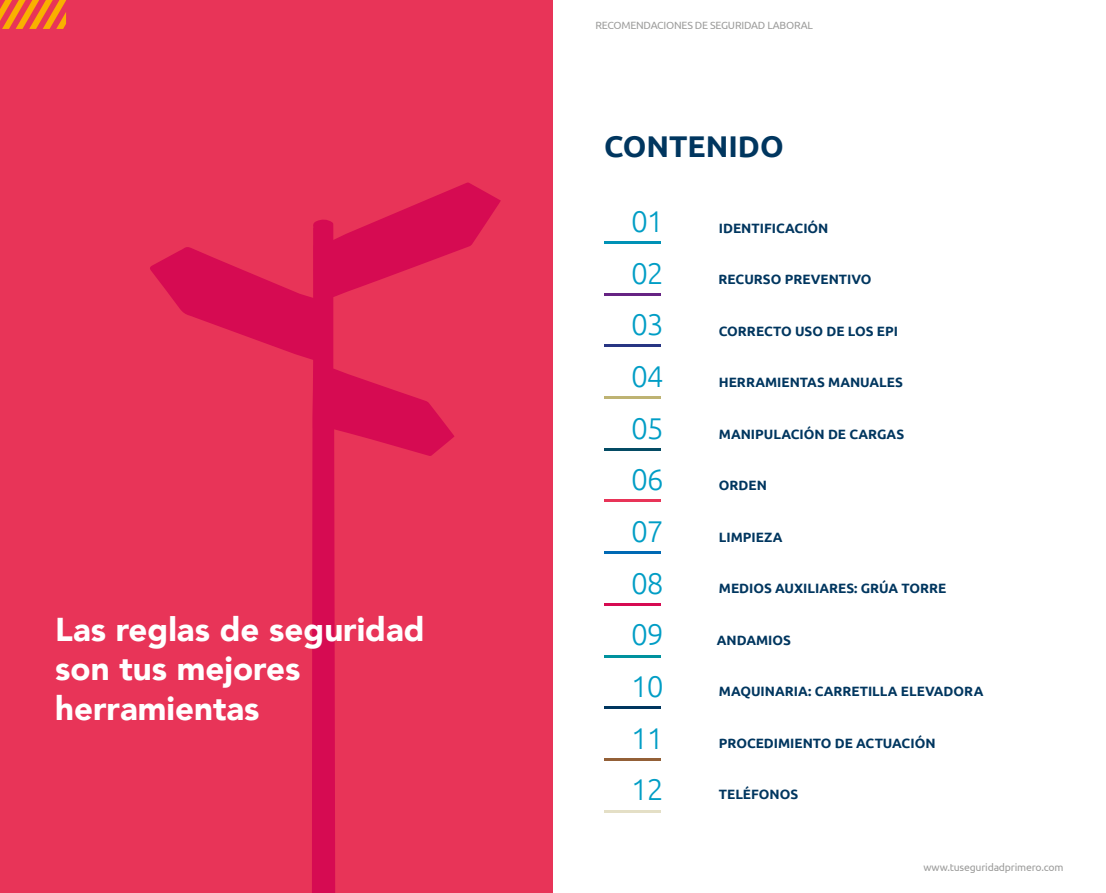
<style>
.page{position:relative;width:1106px;height:893px;background:#fff}
.page>*{position:absolute;margin:0;border:0;box-sizing:border-box;transform-origin:0 0}
.t1{font:900 33px/39.6px "Avenir";color:#fff}
.t2{font:300 30px/51.8px "Ubuntu";letter-spacing:-.05em;color:#009dc5;text-align:justify}
.t3{font:700 30px "Ubuntu";color:#00365f}
.t4{font:700 13.5px "Ubuntu";color:#00365f}
.t5{font:10.5px "Ubuntu";letter-spacing:-.02em;color:#9d9d9c}
</style>
<div class="page">
<div style="left:0;top:0;width:553px;height:893px;background:#e83458"></div>
<hr style="left:604px;top:293px;width:56px;height:2px;background:#662383">
<hr style="left:604px;top:241px;width:56px;height:3px;background:#0092b6">
<hr style="left:604px;top:345px;width:56px;height:2px;background:#283583">
<hr style="left:604px;top:397px;width:56px;height:2px;background:#beb373">
<hr style="left:604px;top:448px;width:56px;height:2px;background:#044b64">
<hr style="left:604px;top:500px;width:56px;height:2px;background:#e83458">
<hr style="left:604px;top:552px;width:56px;height:2px;background:#0069b4">
<hr style="left:604px;top:603px;width:56px;height:2px;background:#d60b52">
<hr style="left:604px;top:655px;width:56px;height:2px;background:#00929e">
<hr style="left:604px;top:707px;width:56px;height:2px;background:#00365f">
<hr style="left:604px;top:758px;width:56px;height:2px;background:#936037">
<hr style="left:604px;top:810px;width:56px;height:2px;background:#e4dfc6">
<svg style="left:150px;top:182px;width:351px;height:711px"></svg>
<svg style="left:0;top:0;width:66px;height:29px"></svg>
<h1 class="t1" style="left:55px;top:608px;width:371px">Las reglas de seguridad son tus mejores herramientas</h1>
<p class="t5" style="left:595px;top:19px;width:219px">RECOMENDACIONES DE SEGURIDAD LABORAL</p>
<h2 class="t3" style="left:604px;top:128px;width:181px">CONTENIDO</h2>
<h2 class="t2" style="left:631px;top:195px;width:34px">01<br>02<br>03<br>04<br>05<br>06<br>07<br>08<br>09<br>10<br>11<br>12</h2>
<p class="t4" style="left:719px;top:220px;width:111px">IDENTIFICACIÓN</p>
<p class="t4" style="left:718px;top:271px;width:155px">RECURSO PREVENTIVO</p>
<p class="t4" style="left:719px;top:323px;width:181px">CORRECTO USO DE LOS EPI</p>
<p class="t4" style="left:719px;top:374px;width:185px">HERRAMIENTAS MANUALES</p>
<p class="t4" style="left:719px;top:426px;width:187px">MANIPULACIÓN DE CARGAS</p>
<p class="t4" style="left:719px;top:477px;width:50px">ORDEN</p>
<p class="t4" style="left:719px;top:529px;width:65px">LIMPIEZA</p>
<p class="t4" style="left:719px;top:580px;width:229px">MEDIOS AUXILIARES: GRÚA TORRE</p>
<p class="t4" style="left:716px;top:632px;width:76px">ANDAMIOS</p>
<p class="t4" style="left:719px;top:683px;width:266px">MAQUINARIA: CARRETILLA ELEVADORA</p>
<p class="t4" style="left:719px;top:735px;width:218px">PROCEDIMIENTO DE ACTUACIÓN</p>
<p class="t4" style="left:719px;top:786px;width:81px">TELÉFONOS</p>
<p class="t5" style="left:923px;top:861px;width:141px">www.tuseguridadprimero.com</p>
</div>
